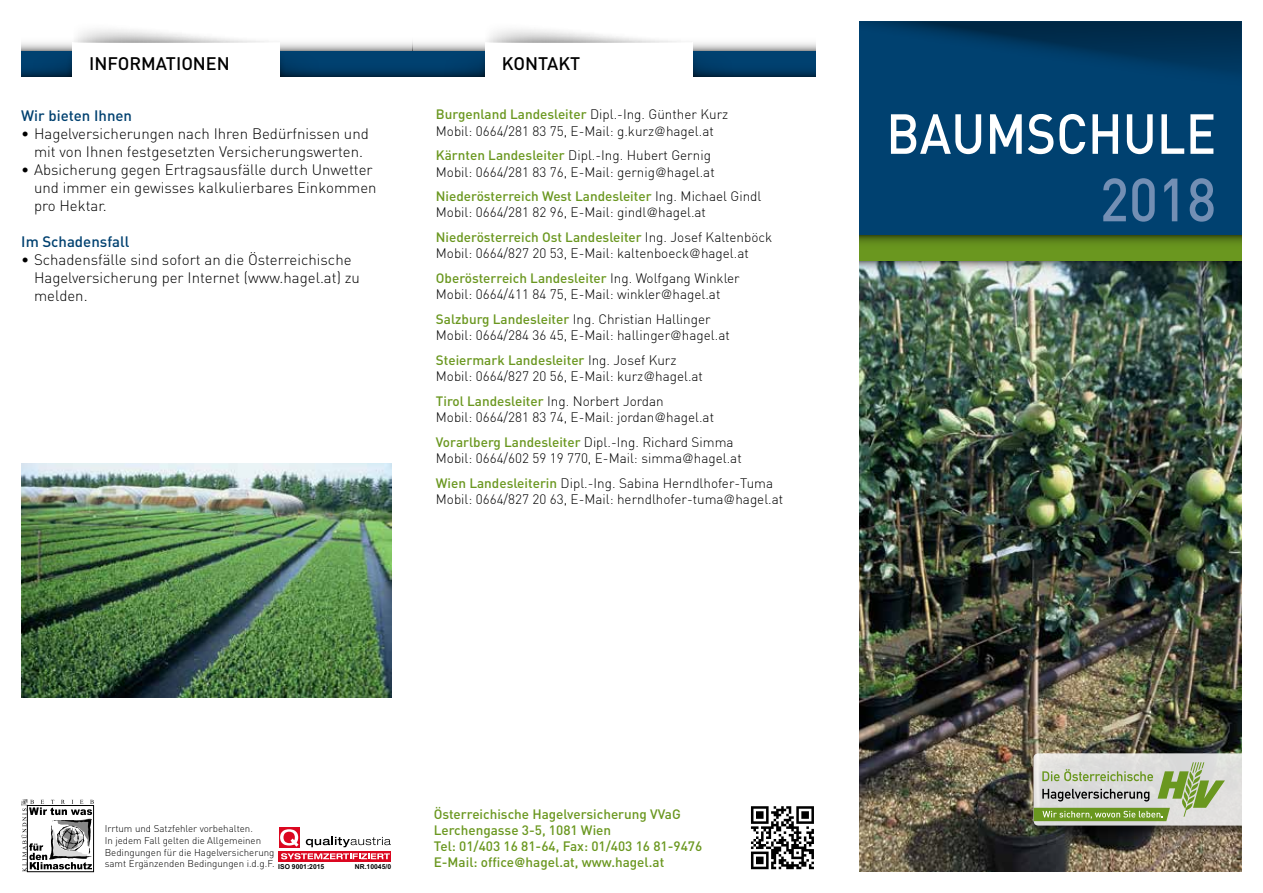
<style>
.page{position:relative;width:1263px;height:893px;background:#fff}
.page>*{position:absolute;margin:0;border:0;box-sizing:border-box;transform-origin:0 0}
.t1{font:500 60px "DIN";color:#738fb4;scale:.91 1}
.t2{font:500 55.5px "DINCE";color:#fff;scale:.91 1}
.t3{font:500 18px "DINCE";color:#000}
.t4{font:300 15px/18px "DINCE";color:#000}
.t5{font:500 15px "DINCE";color:#004170}
.t6{font:300 13.5px/24.8px "DIN";color:#000}
.t7{font:500 13.5px/16.2px "DINCE";color:#6a971f}
.t8{font:300 9.75px/11.7px "DINCE";color:#000}
.t9{font:700 6.75px "Arial";color:#000}
.s1{font-family:"DIN";font-weight:300;color:#000}
.s2{font-family:"DINCE";font-weight:500;color:#6a971f}
.s3{font-family:"DIN"}
</style>
<div class="page">
<svg style="left:331px;top:51px;width:81px;height:26px;background:#003b67"></svg>
<svg style="left:21px;top:42px;width:391px;height:9px"></svg>
<svg style="left:21px;top:51px;width:45px;height:26px"></svg>
<svg style="left:66px;top:51px;width:6px;height:26px"></svg>
<svg style="left:286px;top:51px;width:45px;height:26px"></svg>
<svg style="left:280px;top:51px;width:6px;height:26px"></svg>
<div style="left:72px;top:43px;width:208px;height:42px;background:#fff"></div>
<svg style="left:72px;top:29px;width:208px;height:14px"></svg>
<svg style="left:412px;top:51px;width:404px;height:26px;background:#003b67"></svg>
<svg style="left:412px;top:41px;width:404px;height:10px"></svg>
<svg style="left:434px;top:51px;width:45px;height:26px"></svg>
<svg style="left:479px;top:51px;width:6px;height:26px"></svg>
<svg style="left:698px;top:51px;width:45px;height:26px"></svg>
<svg style="left:692px;top:51px;width:6px;height:26px"></svg>
<div style="left:485px;top:43px;width:207px;height:42px;background:#fff"></div>
<svg style="left:485px;top:29px;width:207px;height:14px"></svg>
<img style="left:859px;top:286px;width:383px;height:585px">
<div style="left:859px;top:21px;width:383px;height:214px;background:#004170"></div>
<img style="left:859px;top:261px;width:383px;height:25px">
<svg style="left:859px;top:235px;width:383px;height:26px;background:#60891c"></svg>
<svg style="left:860px;top:21px;width:382px;height:52px"></svg>
<div style="left:1031px;top:751px;width:226px;height:89px;background:#000;opacity:.65"></div>
<svg style="left:1033px;top:753px;width:210px;height:73px;background:#bdc6ac"></svg>
<div style="left:1243px;top:716px;width:20px;height:177px;background:#fff"></div>
<svg style="left:751px;top:806px;width:63px;height:63px"></svg>
<svg style="left:21px;top:799px;width:73px;height:73px"></svg>
<svg style="left:279px;top:851px;width:112px;height:10px"></svg>
<svg style="left:281px;top:853px;width:109px;height:6px"></svg>
<svg style="left:306px;top:837px;width:85px;height:10px"></svg>
<div style="left:279px;top:827px;width:20px;height:21px;background:#db0720"></div>
<svg style="left:280px;top:829px;width:19px;height:18px"></svg>
<img style="left:21px;top:463px;width:370px;height:234px">
<h3 class="t3" style="left:89px;top:52px;width:142px">INFORMATIONEN</h3>
<h3 class="t3" style="left:502px;top:52px;width:80px">KONTAKT</h3>
<p class="t5" style="left:21px;top:106px;width:112px">Wir bieten Ihnen</p>
<p class="t4" style="left:21px;top:125px;width:349px;text-align:center">• Hagelversicherungen nach Ihren Bedürfnissen und mit von Ihnen festgesetzten Versicherungswerten.</p>
<p class="t4" style="left:34px;top:161px;width:344px;text-indent:-13px">• Absicherung gegen Ertragsausfälle durch Unwetter und immer ein gewisses kalkulierbares Einkommen pro Hektar.</p>
<p class="t5" style="left:21px;top:232px;width:110px">Im Schadensfall</p>
<p class="t4" style="left:34px;top:251px;width:327px;text-indent:-13px">• Schadensfälle sind sofort an die Österreichische<br>Hagelversicherung per Internet (www.hagel.at) zu melden.</p>
<p class="t7" style="left:436px;top:106px;width:294px">Burgenland Landesleiter <span class="s1">Dipl.-Ing. Günther Kurz</span></p>
<p class="t6" style="left:436px;top:118px;width:279px">Mobil: 0664/281 83 75, E-Mail: g.kurz@hagel.at<br><span class="s2">Kärnten Landesleiter</span> Dipl.-Ing. Hubert Gernig</p>
<p class="t6" style="left:436px;top:159px;width:280px">Mobil: 0664/281 83 76, E-Mail: gernig@hagel.at</p>
<p class="t7" style="left:436px;top:188px;width:327px">Niederösterreich West Landesleiter <span class="s1">Ing. Michael Gindl</span></p>
<p class="t6" style="left:436px;top:200px;width:272px">Mobil: 0664/281 82 96, E-Mail: gindl@hagel.at</p>
<p class="t7" style="left:436px;top:229px;width:338px">Niederösterreich Ost Landesleiter <span class="s1">Ing. Josef Kaltenböck</span></p>
<p class="t6" style="left:436px;top:241px;width:314px">Mobil: 0664/827 20 53, E-Mail: kaltenboeck@hagel.at</p>
<p class="t7" style="left:436px;top:270px;width:305px">Oberösterreich Landesleiter <span class="s1">Ing. Wolfgang Winkler</span></p>
<p class="t6" style="left:436px;top:282px;width:286px">Mobil: 0664/411 84 75, E-Mail: winkler@hagel.at<br><span class="s2">Salzburg Landesleiter</span> Ing. Christian Hallinger</p>
<p class="t6" style="left:436px;top:323px;width:295px">Mobil: 0664/284 36 45, E-Mail: hallinger@hagel.at</p>
<p class="t7" style="left:436px;top:351px;width:242px">Steiermark Landesleiter <span class="s1">Ing. Josef Kurz</span></p>
<p class="t6" style="left:436px;top:364px;width:269px">Mobil: 0664/827 20 56, E-Mail: kurz@hagel.at</p>
<p class="t7" style="left:436px;top:392px;width:229px">Tirol Landesleiter <span class="s1">Ing. Norbert Jordan</span></p>
<p class="t6" style="left:436px;top:405px;width:280px">Mobil: 0664/281 83 74, E-Mail: jordan@hagel.at</p>
<p class="t7" style="left:436px;top:433px;width:299px">Vorarlberg Landesleiter <span class="s1">Dipl.-Ing. Richard Simma</span></p>
<p class="t6" style="left:436px;top:446px;width:339px">Mobil: 0664/602 59 19 770, E-Mail: simma@hagel.at<br><span class="s2">Wien Landesleiterin</span> Dipl.-Ing. Sabina Herndlhofer-Tuma</p>
<p class="t6" style="left:436px;top:486px;width:349px">Mobil: 0664/827 20 63, E-Mail: herndlhofer-tuma@hagel.at</p>
<h2 class="t2" style="left:886px;top:98px;width:364px">BAUMSCHULE</h2>
<h1 class="t1" style="left:1100px;top:161px;width:129px">2018</h1>
<p class="t8" style="left:105px;top:823px;width:221px">Irrtum und Satzfehler vorbehalten.<br>In jedem Fall gelten die Allgemeinen<br>Bedingungen für die Hagelversicherung<br>samt Ergänzenden Bedingungen i.d.g.F. <sub>ISO</sub> <sub>9001:2015</sub></p>
<p class="t9" style="left:355px;top:862px;width:38px">NR.10045/0</p>
<p class="t7" style="left:434px;top:805px;width:270px">Österreichische Hagelversicherung VVaG Lerchengasse 3-5, 1081 Wien<br>Tel: 01/403 16 81-64, Fax: 01/403 16 81-9476<br>E-Mail: office<span class="s3">@</span>hagel.at, www.hagel.at</p>
</div>
